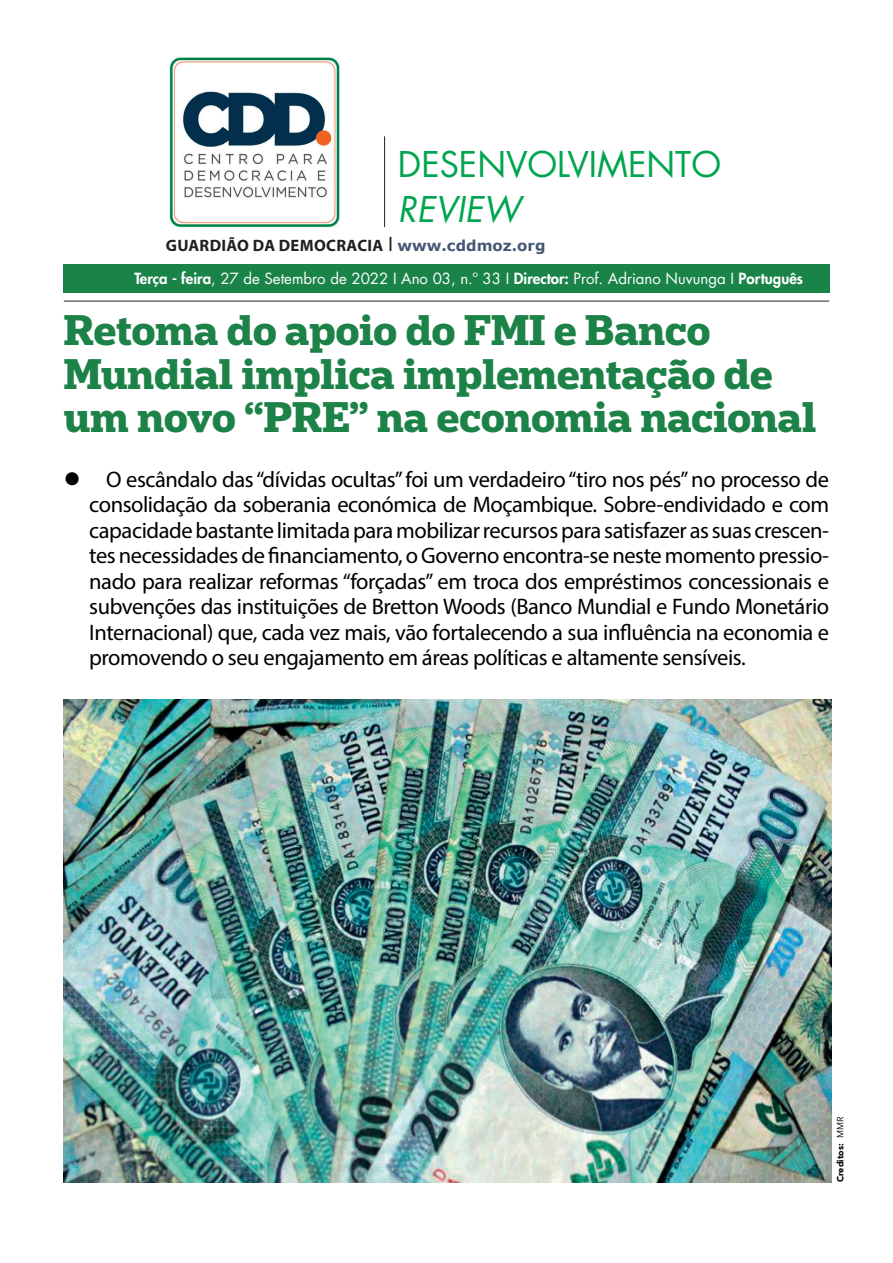
<style>
.page{position:relative;width:893px;height:1263px;background:#fff}
.page>*{position:absolute;margin:0;border:0;box-sizing:border-box;transform-origin:0 0}
.t1{font:700 40.5px/43.5px "Popular";color:#1c8248}
.t2{font:34.5px "Futura LT";color:#00a54f}
.t3{font:italic 34.5px "Futura LT";color:#00a54f}
.t4{font:22.5px/25.5px "Myriad Pro";letter-spacing:-.02em;color:#000002;text-align:justify}
.t5{font:700 16.5px "Myriad Pro";letter-spacing:.02em;color:#231f20}
.t6{font:15px "Futura LT";color:#fff}
.t7{font:900 9px "Avenir LT Std";color:#000002}
.s1{font-weight:400;font-size:20.85px}
.s2{font-family:"Verdana";font-size:15px;color:#485775}
.s3{font-weight:800}
.s4{font-weight:400}
</style>
<div class="page">
<hr style="left:64px;top:301px;width:765px;height:1px;background:#231f20">
<div style="left:64px;top:264px;width:766px;height:28px;background:#1a8348"></div>
<hr style="left:384px;top:136px;width:1px;height:91px;background:#231f20">
<img style="left:170px;top:57px;width:170px;height:170px">
<img style="left:64px;top:699px;width:767px;height:483px">
<h2 class="t2" style="left:398px;top:142px;width:325px">DESENVOLVIMENTO</h2>
<h2 class="t3" style="left:398px;top:187px;width:124px">REVIEW</h2>
<p class="t5" style="left:166px;top:235px;width:381px">GUARDIÃO DA DEMOCRACIA <span class="s1">I</span> <span class="s2">www.cddmoz.org</span></p>
<p class="t6" style="left:135px;top:269px;width:670px"><span class="s3">Terça - feira</span>, 27 de Setembro de 2022 I Ano 03, n.º 33 I <span class="s3">Director:</span> Prof. Adriano Nuvunga I <span class="s3">Português</span></p>
<h1 class="t1" style="left:64px;top:307px;width:754px">Retoma do apoio do FMI e Banco<br>Mundial implica implementação de um novo “PRE” na economia nacional</h1>
<p class="t4" style="left:89px;top:466px;width:741px;text-indent:-25px">● O escândalo das “dívidas ocultas” foi um verdadeiro “tiro nos pés” no processo de consolidação da soberania económica de Moçambique. Sobre-endividado e com capacidade bastante limitada para mobilizar recursos para satisfazer as suas crescen&shy;tes necessidades de financiamento, o Governo encontra-se neste momento pressio&shy;nado para realizar reformas “forçadas” em troca dos empréstimos concessionais e subvenções das instituições de Bretton Woods (Banco Mundial e Fundo Monetário Internacional) que, cada vez mais, vão fortalecendo a sua influência na economia e promovendo o seu engajamento em áreas políticas e altamente sensíveis.</p>
<p class="t7" style="left:835px;top:1182px;width:67px;rotate:-90deg">Creditos: <span class="s4">MMR</span></p>
</div>
